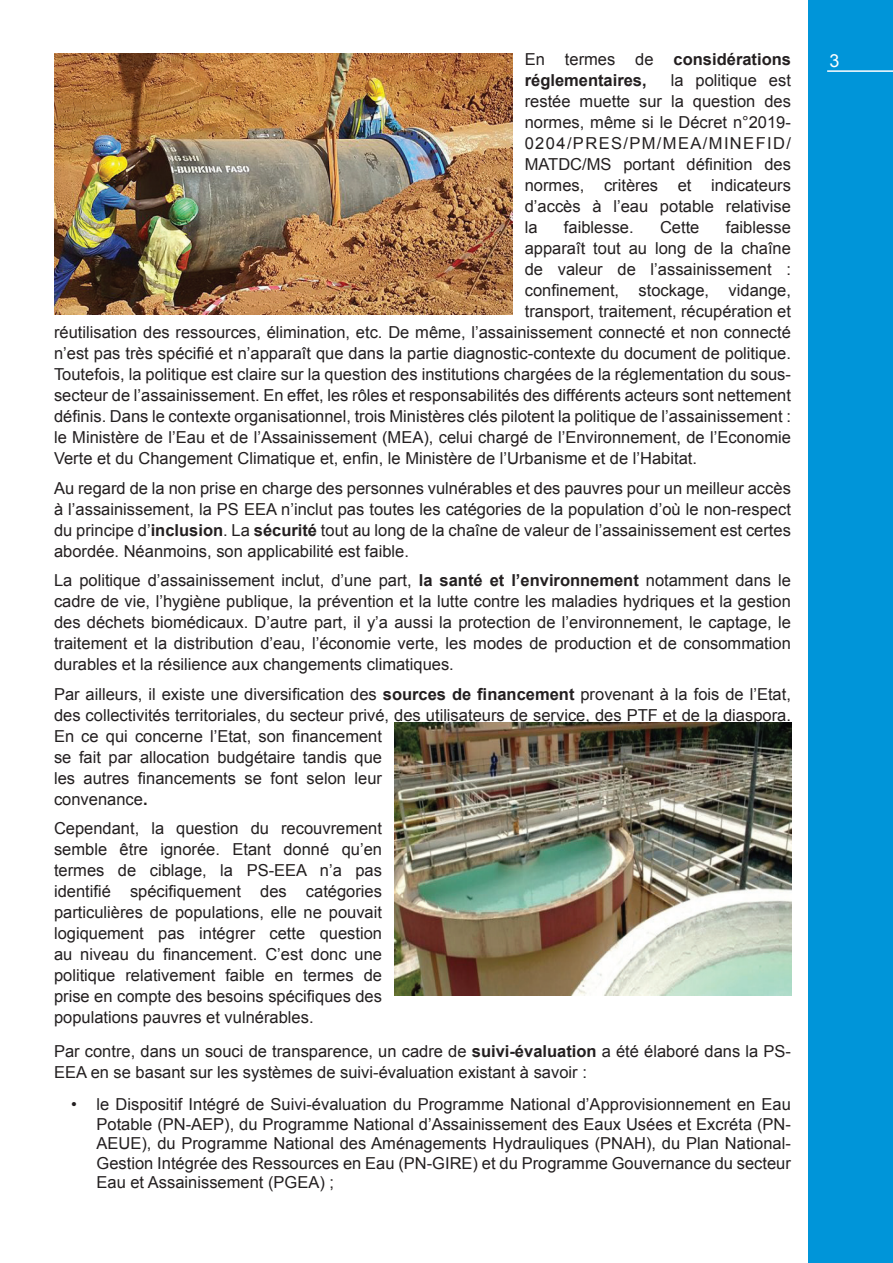
<style>
.page{position:relative;width:893px;height:1263px;background:#fff}
.page>*{position:absolute;margin:0;border:0;box-sizing:border-box;transform-origin:0 0}
.t1{font:18px "Arial";color:#fff}
.t2{font:16.5px/21px "Arial";color:#231f20;text-align:justify}
.t3{font:700 16.5px "Arial";color:#231f20}
.s1{font-weight:400}
.s2{font-weight:700}
</style>
<div class="page">
<div style="left:808px;top:0;width:85px;height:1263px;background:#0095d9"></div>
<hr style="left:827px;top:70px;width:66px;height:2px;background:#fff">
<img style="left:55px;top:53px;width:457px;height:262px">
<img style="left:395px;top:723px;width:397px;height:272px">
<p class="t3" style="left:525px;top:50px;width:268px"><span class="s1">En termes de</span> considérations</p>
<p class="t1" style="left:829px;top:51px;width:12px">3</p>
<p class="t3" style="left:525px;top:71px;width:123px">réglementaires,</p>
<p class="t2" style="left:525px;top:70px;width:268px;text-indent:146px">la politique est restée muette sur la question des normes, même si le Décret n°2019- 0204/PRES/PM/MEA/MINEFID/ MATDC/MS portant définition des normes, critères et indicateurs d’accès à l’eau potable relativise la</p>
<p class="t2" style="left:564px;top:217px;width:71px">faiblesse.</p>
<p class="t2" style="left:660px;top:217px;width:41px">Cette</p>
<p class="t2" style="left:726px;top:217px;width:67px">faiblesse</p>
<p class="t2" style="left:525px;top:238px;width:268px">apparaît tout au long de la chaîne</p>
<p class="t2" style="left:525px;top:259px;width:268px">de valeur de l’assainissement :</p>
<p class="t2" style="left:525px;top:280px;width:268px">confinement, stockage, vidange,</p>
<p class="t2" style="left:525px;top:301px;width:268px">transport, traitement, récupération et</p>
<p class="t2" style="left:54px;top:322px;width:738px">réutilisation des ressources, élimination, etc. De même, l’assainissement connecté et non connecté</p>
<p class="t2" style="left:54px;top:343px;width:738px">n’est pas très spécifié et n’apparaît que dans la partie diagnostic-contexte du document de politique.</p>
<p class="t2" style="left:54px;top:364px;width:738px">Toutefois, la politique est claire sur la question des institutions chargées de la réglementation du sous-</p>
<p class="t2" style="left:54px;top:385px;width:738px">secteur de l’assainissement. En effet, les rôles et responsabilités des différents acteurs sont nettement</p>
<p class="t2" style="left:54px;top:406px;width:738px">définis. Dans le contexte organisationnel, trois Ministères clés pilotent la politique de l’assainissement :</p>
<p class="t2" style="left:54px;top:427px;width:738px">le Ministère de l’Eau et de l’Assainissement (MEA), celui chargé de l’Environnement, de l’Economie</p>
<p class="t2" style="left:54px;top:448px;width:644px">Verte et du Changement Climatique et, enfin, le Ministère de l’Urbanisme et de l’Habitat.</p>
<p class="t2" style="left:54px;top:477px;width:738px">Au regard de la non prise en charge des personnes vulnérables et des pauvres pour un meilleur accès à l’assainissement, la PS EEA n’inclut pas toutes les catégories de la population d’où le non-respect du principe d’<span class="s2">inclusion</span>. La <span class="s2">sécurité</span> tout au long de la chaîne de valeur de l’assainissement est certes abordée. Néanmoins, son applicabilité est faible.</p>
<p class="t2" style="left:54px;top:570px;width:738px">La politique d’assainissement inclut, d’une part, <span class="s2">la santé et l’environnement</span> notamment dans le cadre de vie, l’hygiène publique, la prévention et la lutte contre les maladies hydriques et la gestion des déchets biomédicaux. D’autre part, il y’a aussi la protection de l’environnement, le captage, le traitement et la distribution d’eau, l’économie verte, les modes de production et de consommation durables et la résilience aux changements climatiques.</p>
<p class="t2" style="left:54px;top:683px;width:738px;text-align:left">Par ailleurs, il existe une diversification des <span class="s2">sources de financement</span> provenant à la fois de l’Etat, des collectivités territoriales, du secteur privé, des utilisateurs de service, des PTF et de la diaspora.<br>En ce qui concerne l’Etat, son financement<br>se fait par allocation budgétaire tandis que<br>les autres financements se font selon leur<br>convenance<span class="s2">.</span></p>
<p class="t2" style="left:54px;top:818px;width:330px">Cependant, la question du recouvrement semble être ignorée. Etant donné qu’en termes de ciblage, la PS-EEA n’a pas identifié spécifiquement des catégories particulières de populations, elle ne pouvait logiquement pas intégrer cette question au niveau du financement. C’est donc une politique relativement faible en termes de prise en compte des besoins spécifiques des populations pauvres et vulnérables.</p>
<p class="t2" style="left:54px;top:1041px;width:738px">Par contre, dans un souci de transparence, un cadre de <span class="s2">suivi-évaluation</span> a été élaboré dans la PS-<br>EEA en se basant sur les systèmes de suivi-évaluation existant à savoir :</p>
<p class="t2" style="left:97px;top:1095px;width:696px;line-height:19.5px;text-indent:-26px">• le Dispositif Intégré de Suivi-évaluation du Programme National d’Approvisionnement en Eau Potable (PN-AEP), du Programme National d’Assainissement des Eaux Usées et Excréta (PN-AEUE), du Programme National des Aménagements Hydrauliques (PNAH), du Plan National-Gestion Intégrée des Ressources en Eau (PN-GIRE) et du Programme Gouvernance du secteur Eau et Assainissement (PGEA) ;</p>
</div>
